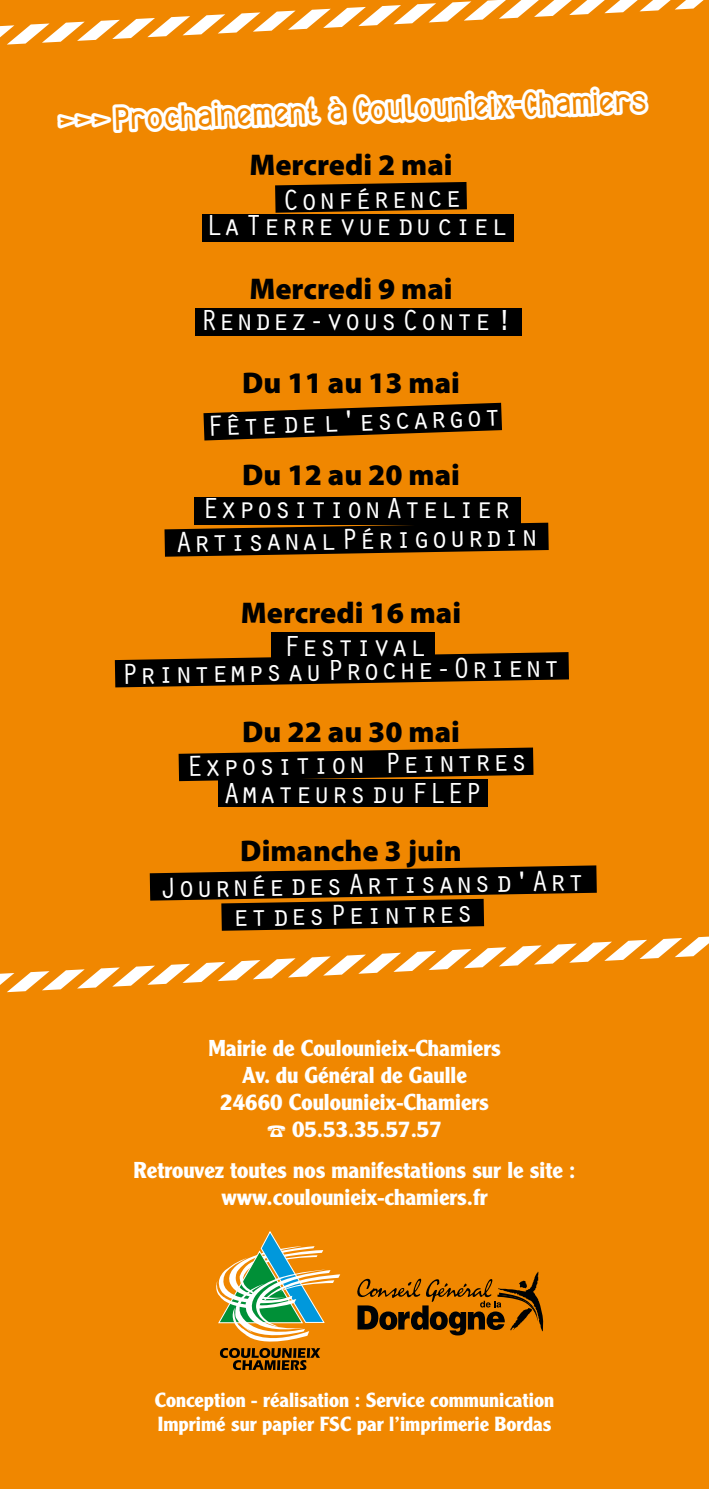
<style>
.page{position:relative;width:709px;height:1489px;background:#fff}
.page>*{position:absolute;margin:0;border:0;box-sizing:border-box;transform-origin:0 0}
.t1{font:35px "Quirkus Out";color:#fff}
.t2{font:30px "Orator Std";color:#fff}
.t3{font:900 30px "Myriad Pro";color:#000}
.t4{font:700 22.5px/27px "Clearface Gothic LH";color:#fff;text-align:center}
.t5{font:700 20px/24px "Clearface Gothic LH";color:#fff}
</style>
<div class="page">
<div style="left:0;top:0;width:709px;height:1488px;background:#f08700"></div>
<svg style="left:0;top:0;width:703px;height:45px"></svg>
<svg style="left:203px;top:403px;width:299px;height:37px"></svg>
<svg style="left:216px;top:1231px;width:124px;height:137px"></svg>
<svg style="left:357px;top:1271px;width:186px;height:64px"></svg>
<svg style="left:0;top:936px;width:709px;height:56px"></svg>
<svg style="left:164px;top:522px;width:384px;height:34px;background:#201200"></svg>
<div style="left:194px;top:497px;width:326px;height:27px;background:#000"></div>
<svg style="left:150px;top:865px;width:447px;height:65px"></svg>
<svg style="left:275px;top:182px;width:192px;height:31px;background:#1c1000"></svg>
<div style="left:202px;top:214px;width:312px;height:27px;background:#000"></div>
<div style="left:195px;top:308px;width:326px;height:27px;background:#000"></div>
<svg style="left:179px;top:747px;width:354px;height:34px;background:#271500"></svg>
<div style="left:218px;top:779px;width:269px;height:27px;background:#000"></div>
<svg style="left:115px;top:652px;width:454px;height:35px"></svg>
<div style="left:272px;top:632px;width:163px;height:28px;background:#000"></div>
<p class="t1" style="left:58px;top:101px;width:589px;rotate:-2deg">&gt;&gt;&gt; Prochainement à Coulounieix-Chamiers</p>
<p class="t3" style="left:249px;top:145px;width:205px">Mercredi 2 mai</p>
<p class="t2" style="left:282px;top:178px;width:182px;rotate:-1deg">Conférence</p>
<p class="t2" style="left:205px;top:203px;width:305px">LaTerrevueduciel</p>
<p class="t3" style="left:249px;top:269px;width:205px">Mercredi 9 mai</p>
<p class="t2" style="left:200px;top:299px;width:315px">Rendez-vousConte!</p>
<p class="t3" style="left:242px;top:363px;width:219px">Du 11 au 13 mai</p>
<p class="t2" style="left:205px;top:404px;width:297px;rotate:-2deg">Fêtedel'escargot</p>
<p class="t3" style="left:242px;top:454px;width:219px">Du 12 au 20 mai</p>
<p class="t2" style="left:202px;top:486px;width:311px">ExpositionAtelier</p>
<p class="t2" style="left:174px;top:520px;width:365px;rotate:-1deg">ArtisanalPérigourdin</p>
<p class="t3" style="left:241px;top:593px;width:222px">Mercredi 16 mai</p>
<p class="t2" style="left:283px;top:624px;width:145px">Festival</p>
<p class="t2" style="left:121px;top:652px;width:441px;rotate:-1deg">PrintempsauProche-Orient</p>
<p class="t3" style="left:242px;top:712px;width:219px">Du 22 au 30 mai</p>
<p class="t2" style="left:185px;top:744px;width:344px;rotate:-1deg">Exposition Peintres</p>
<p class="t2" style="left:223px;top:771px;width:261px">AmateursduFLEP</p>
<p class="t3" style="left:240px;top:831px;width:223px">Dimanche 3 juin</p>
<p class="t2" style="left:159px;top:866px;width:427px;rotate:-1deg">JournéedesArtisansd'Art</p>
<p class="t2" style="left:231px;top:894px;width:243px;rotate:-1deg">etdesPeintres</p>
<p class="t4" style="left:208px;top:1034px;width:294px">Mairie de Coulounieix-Chamiers</p>
<p class="t4" style="left:242px;top:1061px;width:226px">Av. du Général de Gaulle</p>
<p class="t4" style="left:220px;top:1088px;width:270px">24660 Coulounieix-Chamiers</p>
<p class="t4" style="left:292px;top:1115px;width:151px">05.53.35.57.57</p>
<p class="t4" style="left:134px;top:1157px;width:443px">Retrouvez toutes nos manifestations sur le site : www.coulounieix-chamiers.fr</p>
<p class="t5" style="left:155px;top:1387px;width:400px">Conception - réalisation : Service communication<br>Imprimé sur papier FSC par l’imprimerie Bordas</p>
</div>
